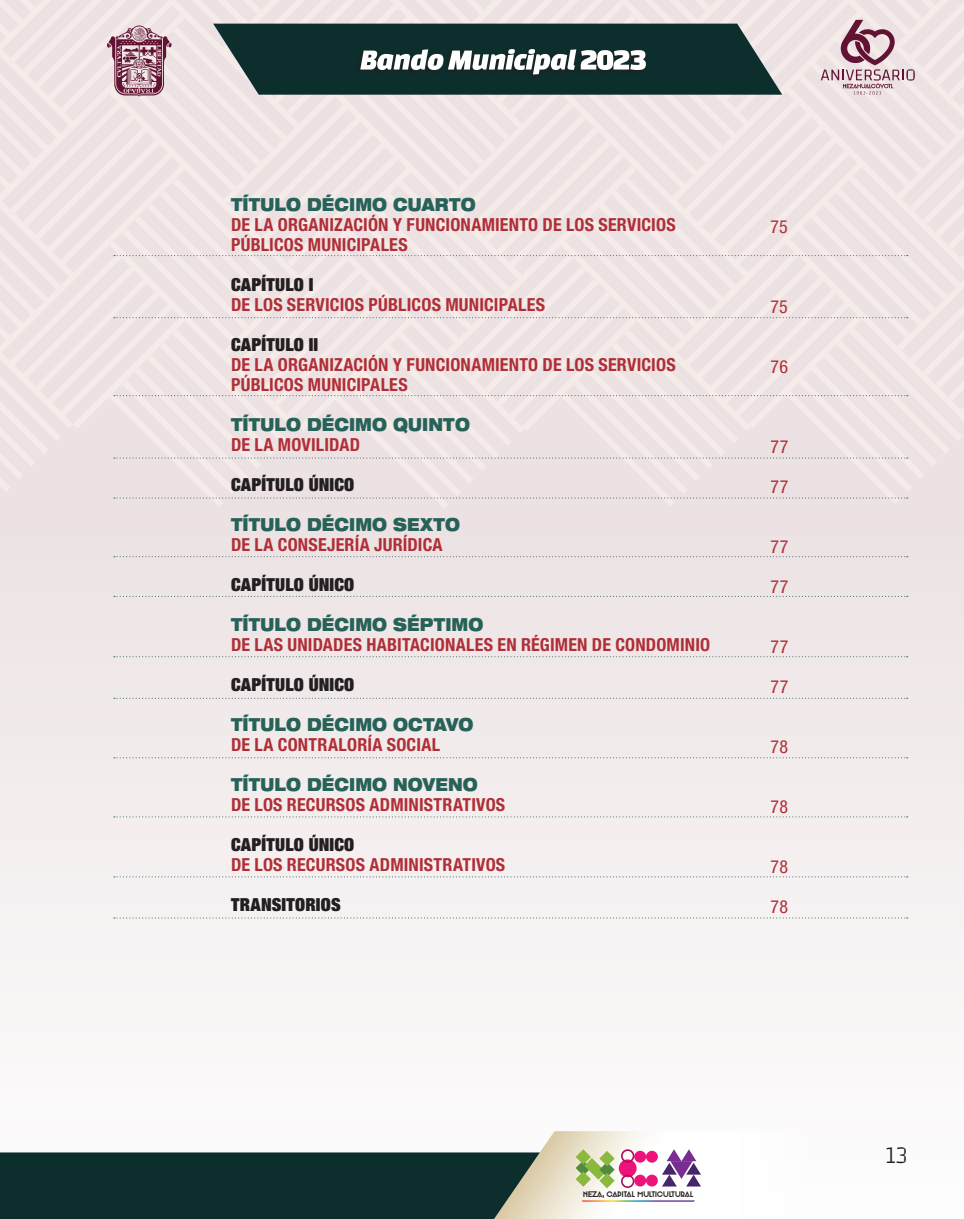
<style>
.page{position:relative;width:964px;height:1219px;background:#f4eeef}
.page>*{position:absolute;margin:0;border:0;box-sizing:border-box;transform-origin:0 0}
.t1{font:italic 30.4px "Changa One";letter-spacing:-.04em;color:#fff}
.t2{font:200 24px "Changa";color:#231f20}
.Default{font:700 condensed 18px "Helvetica Neue LT Std";letter-spacing:.01em;color:#b02f37}
.Default-2{font:900 expanded 18px "Helvetica Neue LT Std";letter-spacing:.01em;color:#276259;scale:.8 1}
.Default-3{font:900 condensed 18px "Helvetica Neue LT Std";letter-spacing:.01em;color:#231f20}
.Default-4{font:condensed 18px "Helvetica Neue LT Std";letter-spacing:.005em;color:#b02f37}
.t3{font:900 7.4px "Artographie";letter-spacing:.02em;color:#231f20}
.s1{font-style:normal}
</style>
<div class="page">
<svg style="left:0;top:0;width:964px;height:509px;fill:#ece2e3"></svg>
<svg style="left:0;top:0;width:1px;height:141px"></svg>
<svg style="left:213px;top:24px;width:569px;height:71px;background:#244140"></svg>
<svg style="left:0;top:1131px;width:816px;height:88px"></svg>
<div style="left:355px;top:48px;width:291px;height:32px;background:#132928"></div>
<svg style="left:107px;top:26px;width:65px;height:71px"></svg>
<svg style="left:821px;top:20px;width:94px;height:74px"></svg>
<svg style="left:114px;top:255px;width:794px;height:1px"></svg>
<svg style="left:114px;top:317px;width:794px;height:1px"></svg>
<svg style="left:114px;top:395px;width:794px;height:1px"></svg>
<svg style="left:114px;top:458px;width:794px;height:1px"></svg>
<svg style="left:114px;top:497px;width:794px;height:1px"></svg>
<svg style="left:114px;top:556px;width:794px;height:1px"></svg>
<svg style="left:114px;top:596px;width:794px;height:1px"></svg>
<svg style="left:114px;top:656px;width:794px;height:1px"></svg>
<svg style="left:114px;top:698px;width:794px;height:1px"></svg>
<svg style="left:114px;top:757px;width:794px;height:1px"></svg>
<svg style="left:114px;top:816px;width:794px;height:1px"></svg>
<svg style="left:114px;top:876px;width:794px;height:1px"></svg>
<svg style="left:114px;top:917px;width:794px;height:1px"></svg>
<h1 class="t1" style="left:360px;top:43px;width:288px">Bando Municipal <span class="s1">2023</span></h1>
<p class="Default-2" style="left:231px;top:193px;width:307px">TÍTULO DÉCIMO CUARTO</p>
<p class="Default" style="left:231px;top:214px;width:446px">DE LA ORGANIZACIÓN Y FUNCIONAMIENTO DE LOS SERVICIOS</p>
<p class="Default" style="left:231px;top:234px;width:178px">PÚBLICOS MUNICIPALES</p>
<p class="Default-3" style="left:231px;top:273px;width:84px">CAPÍTULO I</p>
<p class="Default" style="left:231px;top:294px;width:315px">DE LOS SERVICIOS PÚBLICOS MUNICIPALES</p>
<p class="Default-3" style="left:231px;top:333px;width:89px">CAPÍTULO II</p>
<p class="Default" style="left:231px;top:354px;width:446px">DE LA ORGANIZACIÓN Y FUNCIONAMIENTO DE LOS SERVICIOS</p>
<p class="Default" style="left:231px;top:374px;width:178px">PÚBLICOS MUNICIPALES</p>
<p class="Default-2" style="left:231px;top:413px;width:300px">TÍTULO DÉCIMO QUINTO</p>
<p class="Default" style="left:231px;top:434px;width:131px">DE LA MOVILIDAD</p>
<p class="Default-3" style="left:231px;top:473px;width:125px">CAPÍTULO ÚNICO</p>
<p class="Default-2" style="left:231px;top:513px;width:288px">TÍTULO DÉCIMO SEXTO</p>
<p class="Default" style="left:231px;top:534px;width:213px">DE LA CONSEJERÍA JURÍDICA</p>
<p class="Default-3" style="left:231px;top:573px;width:125px">CAPÍTULO ÚNICO</p>
<p class="Default-2" style="left:231px;top:613px;width:317px">TÍTULO DÉCIMO SÉPTIMO</p>
<p class="Default" style="left:231px;top:634px;width:480px">DE LAS UNIDADES HABITACIONALES EN RÉGIMEN DE CONDOMINIO</p>
<p class="Default-3" style="left:231px;top:673px;width:125px">CAPÍTULO ÚNICO</p>
<p class="Default-2" style="left:231px;top:713px;width:304px">TÍTULO DÉCIMO OCTAVO</p>
<p class="Default" style="left:231px;top:734px;width:210px">DE LA CONTRALORÍA SOCIAL</p>
<p class="Default-2" style="left:231px;top:773px;width:310px">TÍTULO DÉCIMO NOVENO</p>
<p class="Default" style="left:231px;top:794px;width:276px">DE LOS RECURSOS ADMINISTRATIVOS</p>
<p class="Default-3" style="left:231px;top:833px;width:125px">CAPÍTULO ÚNICO</p>
<p class="Default" style="left:231px;top:854px;width:276px">DE LOS RECURSOS ADMINISTRATIVOS</p>
<p class="Default-3" style="left:231px;top:893px;width:111px">TRANSITORIOS</p>
<p class="Default-4" style="left:770px;top:216px;width:19px">75</p>
<p class="Default-4" style="left:770px;top:296px;width:19px">75</p>
<p class="Default-4" style="left:770px;top:356px;width:19px">76</p>
<p class="Default-4" style="left:770px;top:436px;width:19px">77</p>
<p class="Default-4" style="left:770px;top:476px;width:19px">77</p>
<p class="Default-4" style="left:770px;top:536px;width:19px">77</p>
<p class="Default-4" style="left:770px;top:576px;width:19px">77</p>
<p class="Default-4" style="left:770px;top:636px;width:19px">77</p>
<p class="Default-4" style="left:770px;top:676px;width:19px">77</p>
<p class="Default-4" style="left:770px;top:736px;width:19px">78</p>
<p class="Default-4" style="left:770px;top:796px;width:19px">78</p>
<p class="Default-4" style="left:770px;top:856px;width:19px">78</p>
<p class="Default-4" style="left:770px;top:896px;width:19px">78</p>
<p class="t3" style="left:583px;top:1190px;width:112px">NEZA, CAPITAL MULTICULTURAL</p>
<h2 class="t2" style="left:886px;top:1141px;width:23px">13</h2>
</div>
